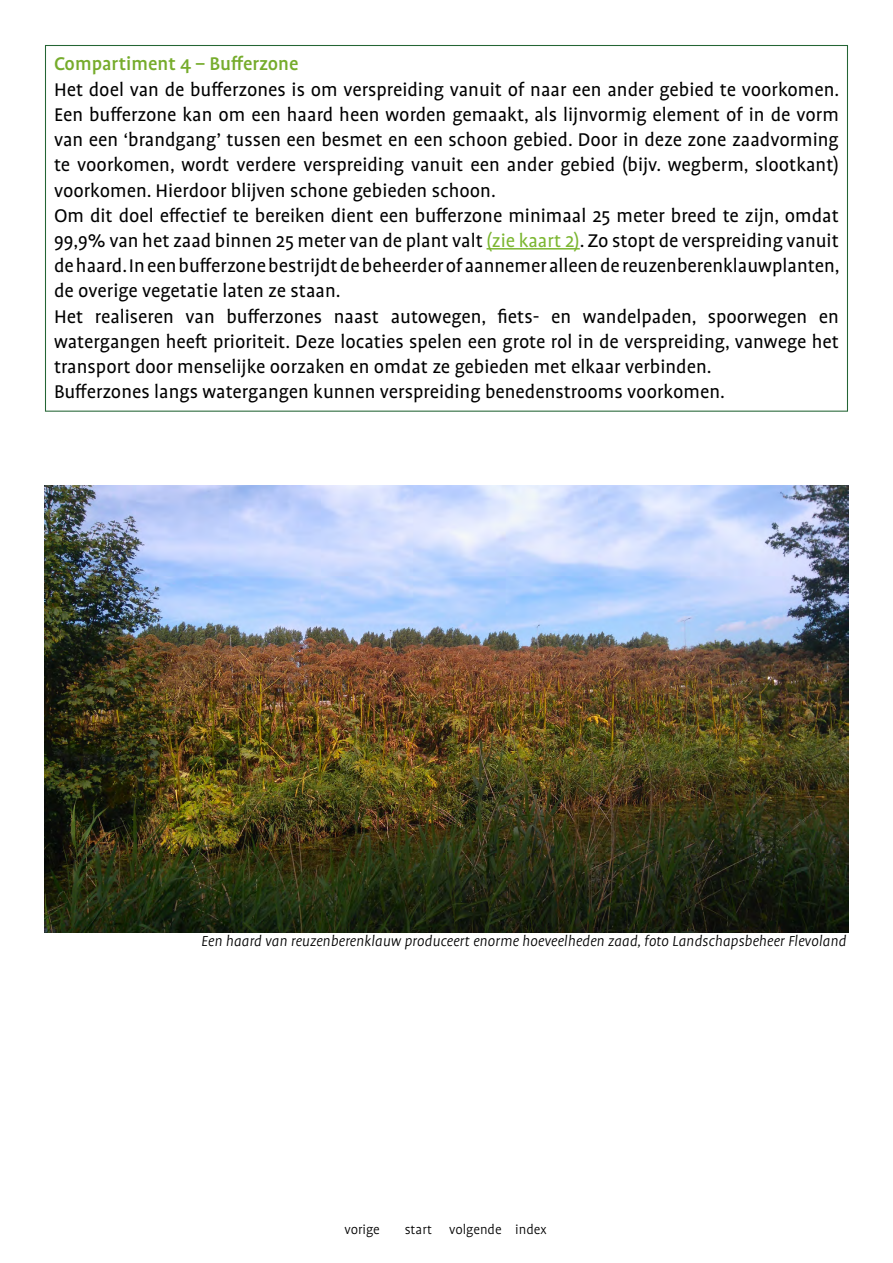
<style>
.page{position:relative;width:893px;height:1263px;background:#fff}
.page>*{position:absolute;margin:0;border:0;box-sizing:border-box;transform-origin:0 0}
.t1{font:21px/25.2px "Profile Pro";color:#000}
.t2{font:500 21px "Profile Pro";color:#76ac2c}
.t3{font:italic 300 16.5px "Profile Pro";color:#000}
.t4{font:300 15px "Profile Pro";color:#000}
.s1{color:#7bb630}
</style>
<div class="page">
<hr style="left:486px;top:248px;width:94px;height:2px;background:#7bb630">
<img style="left:45px;top:486px;width:803px;height:446px">
<p class="t2" style="left:54px;top:52px;width:246px">Compartiment 4 – Bufferzone</p>
<p class="t1" style="left:54px;top:77px;width:787px">Het doel van de bufferzones is om verspreiding vanuit of naar een ander gebied te voorkomen.<br>Een bufferzone kan om een haard heen worden gemaakt, als lijnvormig element of in de vorm van een ‘brandgang’ tussen een besmet en een schoon gebied. Door in deze zone zaadvorming te voorkomen, wordt verdere verspreiding vanuit een ander gebied (bijv. wegberm, slootkant) voorkomen. Hierdoor blijven schone gebieden schoon.<br>Om dit doel effectief te bereiken dient een bufferzone minimaal 25 meter breed te zijn, omdat 99,9% van het zaad binnen 25 meter van de plant valt <span class="s1">(zie kaart 2)</span>. Zo stopt de verspreiding vanuit de haard. In een bufferzone bestrijdt de beheerder of aannemer alleen de reuzenberenklauwplanten, de overige vegetatie laten ze staan.<br>Het realiseren van bufferzones naast autowegen, fiets- en wandelpaden, spoorwegen en watergangen heeft prioriteit. Deze locaties spelen een grote rol in de verspreiding, vanwege het transport door menselijke oorzaken en omdat ze gebieden met elkaar verbinden.<br>Bufferzones langs watergangen kunnen verspreiding benedenstrooms voorkomen.</p>
<p class="t3" style="left:201px;top:932px;width:646px">Een haard van reuzenberenklauw produceert enorme hoeveelheden zaad, foto Landschapsbeheer Flevoland</p>
<p class="t4" style="left:344px;top:1221px;width:37px">vorige</p>
<p class="t4" style="left:405px;top:1221px;width:143px">start volgende index</p>
</div>
